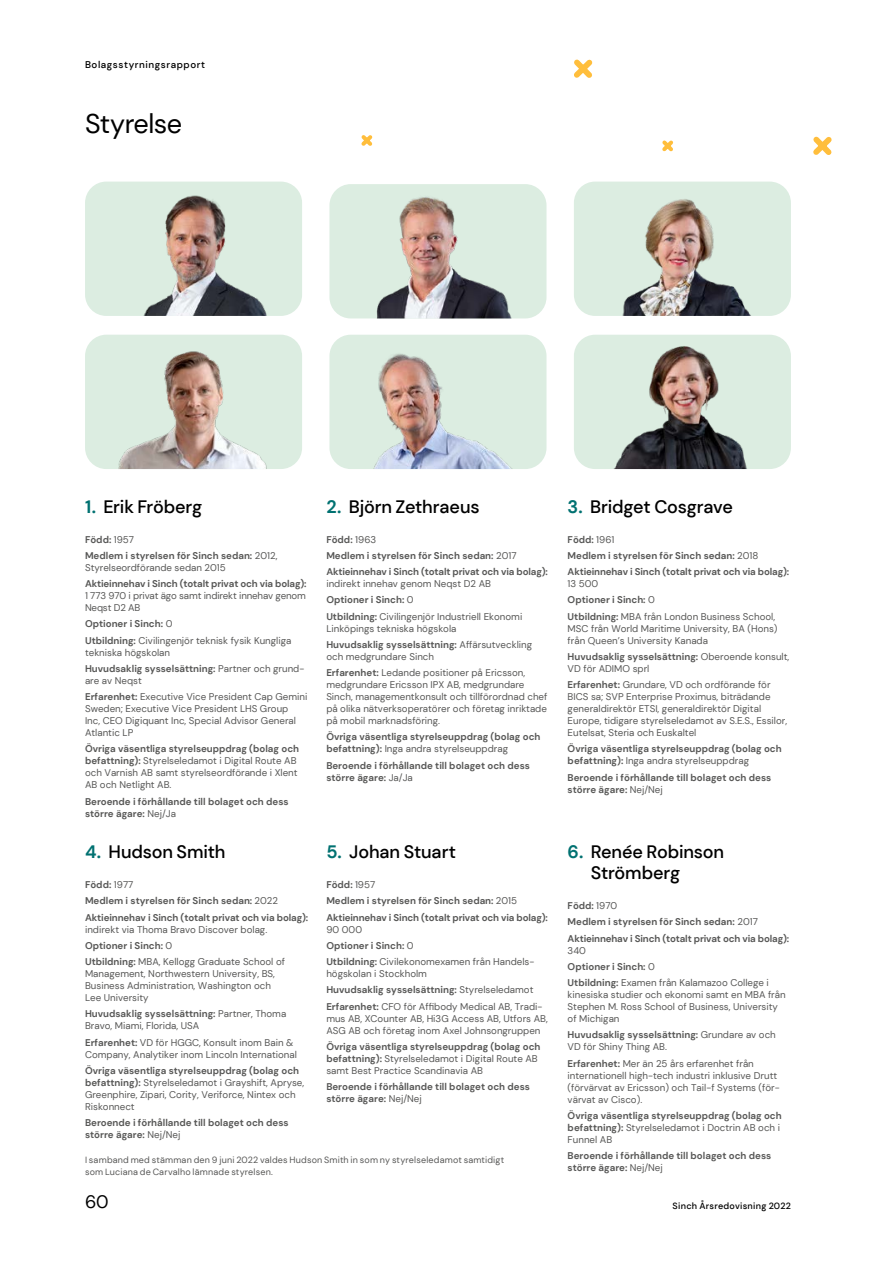
<style>
.page{position:relative;width:893px;height:1263px;background:#fff}
.page>*{position:absolute;margin:0;border:0;box-sizing:border-box;transform-origin:0 0}
.t1{font:27px "DM Sans";letter-spacing:-.02em;color:#000}
.t2{font:500 18px/21px "DM Sans";letter-spacing:-.01em;color:#000}
.t3{font:18px "DM Sans";color:#000}
.t4{font:9.75px/12px "DM Sans";color:#575756}
.t5{font:700 9.75px/16.2px "DM Sans";color:#575756}
.t6{font:500 9.75px "DM Sans";letter-spacing:.06em;color:#000}
.t7{font:9px/12px "DM Sans";letter-spacing:.02em;color:#575756}
.t8{font:500 9px "DM Sans";letter-spacing:.03em;color:#000}
.s1{font-weight:700;color:#007171}
.s2{font-weight:400}
.s3{font-weight:700}
</style>
<div class="page">
<img style="left:85px;top:182px;width:217px;height:134px">
<img style="left:329px;top:335px;width:217px;height:134px">
<img style="left:574px;top:182px;width:217px;height:134px">
<img style="left:85px;top:335px;width:217px;height:134px">
<img style="left:329px;top:184px;width:217px;height:134px">
<img style="left:574px;top:335px;width:217px;height:134px">
<svg style="left:574px;top:59px;width:19px;height:19px"></svg>
<svg style="left:813px;top:136px;width:19px;height:19px"></svg>
<svg style="left:662px;top:140px;width:11px;height:12px"></svg>
<svg style="left:361px;top:135px;width:12px;height:11px"></svg>
<p class="t6" style="left:85px;top:59px;width:122px">Bolagsstyrningsrapport</p>
<h1 class="t1" style="left:85px;top:107px;width:99px">Styrelse</h1>
<h2 class="t2" style="left:85px;top:496px;width:119px"><span class="s1">1.</span> Erik Fröberg</h2>
<p class="t5" style="left:85px;top:531px;width:194px">Född: <span class="s2">1957<br></span>Medlem i styrelsen för Sinch sedan: <span class="s2">2012,</span></p>
<p class="t4" style="left:85px;top:561px;width:142px">Styrelseordförande sedan 2015</p>
<p class="t5" style="left:85px;top:576px;width:223px">Aktieinnehav i Sinch (totalt privat och via bolag):</p>
<p class="t4" style="left:85px;top:590px;width:222px">1 773 970 i privat ägo samt indirekt innehav genom<br>Neqst D2 AB</p>
<p class="t4" style="left:85px;top:616px;width:208px;line-height:16.2px"><span class="s3">Optioner i Sinch:</span> 0<br><span class="s3">Utbildning:</span> Civilingenjör teknisk fysik Kungliga</p>
<p class="t4" style="left:85px;top:644px;width:221px;line-height:16.2px">tekniska högskolan<br><span class="s3">Huvudsaklig sysselsättning:</span> Partner och grund-</p>
<p class="t4" style="left:85px;top:672px;width:224px;line-height:16.2px">are av Neqst<br><span class="s3">Erfarenhet:</span> Executive Vice President Cap Gemini</p>
<p class="t4" style="left:85px;top:703px;width:212px">Sweden; Executive Vice President LHS Group<br>Inc, CEO Digiquant Inc, Special Advisor General<br>Atlantic LP</p>
<p class="t4" style="left:85px;top:743px;width:216px"><span class="s3">Övriga väsentliga styrelseuppdrag (bolag och befattning):</span> Styrelseledamot i Digital Route AB och Varnish AB samt styrelseordförande i Xlent AB och Netlight AB.</p>
<p class="t5" style="left:85px;top:795px;width:205px;line-height:12px">Beroende i förhållande till bolaget och dess större ägare: <span class="s2">Nej/Ja</span></p>
<h2 class="t2" style="left:326px;top:496px;width:155px"><span class="s1">2.</span> Björn Zethraeus</h2>
<p class="t5" style="left:326px;top:531px;width:223px">Född: <span class="s2">1963<br></span>Medlem i styrelsen för Sinch sedan: <span class="s2">2017<br></span>Aktieinnehav i Sinch (totalt privat och via bolag):</p>
<p class="t4" style="left:326px;top:575px;width:197px;line-height:16.2px">indirekt innehav genom Neqst D2 AB<br><span class="s3">Optioner i Sinch:</span> 0<br><span class="s3">Utbildning:</span> Civilingenjör Industriell Ekonomi</p>
<p class="t4" style="left:326px;top:620px;width:207px;line-height:16.2px">Linköpings tekniska högskola<br><span class="s3">Huvudsaklig sysselsättning:</span> Affärsutveckling</p>
<p class="t4" style="left:326px;top:648px;width:200px;line-height:16.2px">och medgrundare Sinch<br><span class="s3">Erfarenhet:</span> Ledande positioner på Ericsson,</p>
<p class="t4" style="left:326px;top:679px;width:223px">medgrundare Ericsson IPX AB, medgrundare Sinch, managementkonsult och tillförordnad chef på olika nätverksoperatörer och företag inriktade på mobil marknadsföring.</p>
<p class="t5" style="left:326px;top:731px;width:216px;line-height:12px">Övriga väsentliga styrelseuppdrag (bolag och befattning): <span class="s2">Inga andra styrelseuppdrag</span></p>
<p class="t5" style="left:326px;top:759px;width:205px;line-height:12px">Beroende i förhållande till bolaget och dess större ägare: <span class="s2">Ja/Ja</span></p>
<h2 class="t2" style="left:568px;top:496px;width:167px"><span class="s1">3.</span> Bridget Cosgrave</h2>
<p class="t5" style="left:568px;top:531px;width:223px">Född: <span class="s2">1961<br></span>Medlem i styrelsen för Sinch sedan: <span class="s2">2018<br></span>Aktieinnehav i Sinch (totalt privat och via bolag):</p>
<p class="t4" style="left:568px;top:575px;width:209px;line-height:16.2px">13 500<br><span class="s3">Optioner i Sinch:</span> 0<br><span class="s3">Utbildning:</span> MBA från London Business School,</p>
<p class="t4" style="left:568px;top:622px;width:211px">MSC från World Maritime University, BA (Hons) från Queen’s University Kanada</p>
<p class="t4" style="left:568px;top:650px;width:223px"><span class="s3">Huvudsaklig sysselsättning:</span> Oberoende konsult,<br>VD för ADIMO sprl</p>
<p class="t4" style="left:568px;top:679px;width:221px"><span class="s3">Erfarenhet:</span> Grundare, VD och ordförande för BICS sa; SVP Enterprise Proximus, biträdande generaldirektör ETSI, generaldirektör Digital Europe, tidigare styrelseledamot av S.E.S., Essilor, Eutelsat, Steria och Euskaltel</p>
<p class="t5" style="left:568px;top:743px;width:216px;line-height:12px">Övriga väsentliga styrelseuppdrag (bolag och befattning): <span class="s2">Inga andra styrelseuppdrag</span></p>
<p class="t5" style="left:568px;top:771px;width:205px;line-height:12px">Beroende i förhållande till bolaget och dess större ägare: <span class="s2">Nej/Nej</span></p>
<h2 class="t2" style="left:591px;top:841px;width:135px;text-indent:-23px"><span class="s1">6.</span> Renée Robinson<br>Strömberg</h2>
<p class="t5" style="left:568px;top:897px;width:223px">Född: <span class="s2">1970<br></span>Medlem i styrelsen för Sinch sedan: <span class="s2">2017<br></span>Aktieinnehav i Sinch (totalt privat och via bolag):</p>
<p class="t4" style="left:568px;top:942px;width:203px;line-height:16.2px">340<br><span class="s3">Optioner i Sinch:</span> 0<br><span class="s3">Utbildning:</span> Examen från Kalamazoo College i</p>
<p class="t4" style="left:568px;top:989px;width:220px">kinesiska studier och ekonomi samt en MBA från<br>Stephen M. Ross School of Business, University of Michigan</p>
<p class="t4" style="left:568px;top:1029px;width:210px"><span class="s3">Huvudsaklig sysselsättning:</span> Grundare av och<br>VD för Shiny Thing AB.</p>
<p class="t4" style="left:568px;top:1057px;width:214px"><span class="s3">Erfarenhet:</span> Mer än 25 års erfarenhet från internationell high-tech industri inklusive Drutt (förvärvat av Ericsson) och Tail-f Systems (för&shy;värvat av Cisco).</p>
<p class="t5" style="left:568px;top:1109px;width:216px;line-height:12px">Övriga väsentliga styrelseuppdrag (bolag och befattning): <span class="s2">Styrelseledamot i Doctrin AB och i<br>Funnel AB</span></p>
<p class="t5" style="left:568px;top:1150px;width:205px;line-height:12px">Beroende i förhållande till bolaget och dess större ägare: <span class="s2">Nej/Nej</span></p>
<h2 class="t2" style="left:85px;top:841px;width:142px"><span class="s1">4.</span> Hudson Smith</h2>
<p class="t5" style="left:85px;top:876px;width:225px">Född: <span class="s2">1977<br></span>Medlem i styrelsen för Sinch sedan: <span class="s2">2022<br></span>Aktieinnehav i Sinch (totalt privat och via bolag):</p>
<p class="t4" style="left:85px;top:921px;width:202px;line-height:16.2px">indirekt via Thoma Bravo Discover bolag.<br><span class="s3">Optioner i Sinch:</span> 0<br><span class="s3">Utbildning:</span> MBA, Kellogg Graduate School of</p>
<p class="t4" style="left:85px;top:968px;width:191px">Management, Northwestern University, BS,<br>Business Administration, Washington och<br>Lee University</p>
<p class="t4" style="left:85px;top:1008px;width:203px"><span class="s3">Huvudsaklig sysselsättning:</span> Partner, Thoma<br>Bravo, Miami, Florida, USA</p>
<p class="t4" style="left:85px;top:1036px;width:213px"><span class="s3">Erfarenhet:</span> VD för HGGC, Konsult inom Bain &amp;<br>Company, Analytiker inom Lincoln International</p>
<p class="t4" style="left:85px;top:1064px;width:221px"><span class="s3">Övriga väsentliga styrelseuppdrag (bolag och befattning):</span> Styrelseledamot i Grayshift, Apryse, Greenphire, Zipari, Cority, Veriforce, Nintex och Riskonnect</p>
<p class="t5" style="left:85px;top:1117px;width:205px;line-height:12px">Beroende i förhållande till bolaget och dess större ägare: <span class="s2">Nej/Nej</span></p>
<h2 class="t2" style="left:326px;top:841px;width:131px"><span class="s1">5.</span> Johan Stuart</h2>
<p class="t5" style="left:326px;top:876px;width:223px">Född: <span class="s2">1957<br></span>Medlem i styrelsen för Sinch sedan: <span class="s2">2015<br></span>Aktieinnehav i Sinch (totalt privat och via bolag):</p>
<p class="t4" style="left:326px;top:921px;width:210px;line-height:16.2px">90 000<br><span class="s3">Optioner i Sinch:</span> 0<br><span class="s3">Utbildning:</span> Civilekonomexamen från Handels-</p>
<p class="t4" style="left:326px;top:965px;width:218px;line-height:16.2px">högskolan i Stockholm<br><span class="s3">Huvudsaklig sysselsättning:</span> Styrelseledamot<br><span class="s3">Erfarenhet:</span> CFO för Affibody Medical AB, Tradi-</p>
<p class="t4" style="left:326px;top:1012px;width:223px">mus AB, XCounter AB, Hi3G Access AB, Utfors AB,<br>ASG AB och företag inom Axel Johnsongruppen</p>
<p class="t4" style="left:326px;top:1040px;width:216px"><span class="s3">Övriga väsentliga styrelseuppdrag (bolag och befattning):</span> Styrelseledamot i Digital Route AB samt Best Practice Scandinavia AB</p>
<p class="t5" style="left:326px;top:1081px;width:205px;line-height:12px">Beroende i förhållande till bolaget och dess större ägare: <span class="s2">Nej/Nej</span></p>
<p class="t7" style="left:85px;top:1154px;width:421px">I samband med stämman den 9 juni 2022 valdes Hudson Smith in som ny styrelseledamot samtidigt som Luciana de Carvalho lämnade styrelsen.</p>
<h2 class="t3" style="left:85px;top:1190px;width:25px">60</h2>
<p class="t8" style="left:673px;top:1200px;width:120px">Sinch Årsredovisning 2022</p>
</div>
